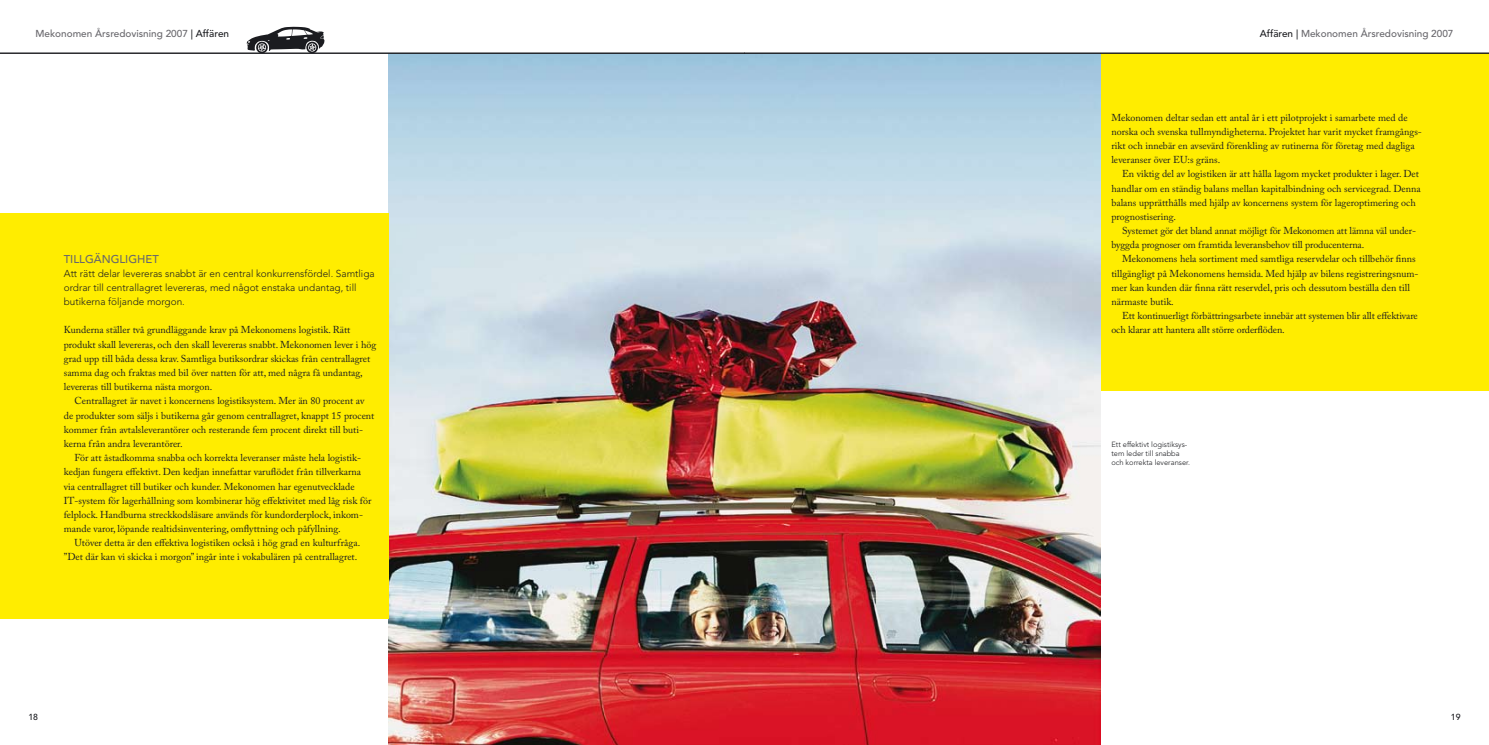
<style>
.page{position:relative;width:1489px;height:745px;background:#fff}
.page>*{position:absolute;margin:0;border:0;box-sizing:border-box;transform-origin:0 0}
.t1{font:500 11.25px "Avenir LT Std";color:#68676c}
.t2{font:10px/14.1px "Adobe Caslon Pro";color:#1b1c20}
.t3{font:300 10px/14.1px "Avenir LT Std";color:#1b1c20}
.t4{font:500 10px "Avenir LT Std";color:#68676c}
.t5{font:500 8.75px "Avenir LT Std";color:#1b1c20}
.t6{font:300 7.5px/9px "Avenir LT Std";color:#1b1c20}
.s1{color:#1b1c20}
</style>
<div class="page">
<div style="left:1100px;top:53px;width:388px;height:338px;background:#ffed00"></div>
<img style="left:388px;top:54px;width:712px;height:690px">
<div style="left:0;top:213px;width:388px;height:404px;background:#ffed00"></div>
<svg style="left:246px;top:27px;width:78px;height:26px"></svg>
<hr style="left:0;top:53px;width:744px;height:1px;background:#1b1c20">
<hr style="left:744px;top:53px;width:744px;height:1px;background:#1b1c20">
<p class="t4" style="left:35px;top:28px;width:195px">Mekonomen Årsredovisning 2007 <span class="s1">| Affären</span></p>
<p class="t4" style="left:1259px;top:28px;width:195px"><span class="s1">Affären |</span> Mekonomen Årsredovisning 2007</p>
<p class="t1" style="left:64px;top:252px;width:31px">Ti llgäng</p>
<p class="t1" style="left:119px;top:252px;width:41px">lig het</p>
<p class="t3" style="left:64px;top:266px;width:312px">Att rätt delar levereras snabbt är en central konkurrensfördel. Samtliga ordrar till centrallagret levereras, med något enstaka undantag, till butikerna följande morgon.</p>
<p class="t2" style="left:64px;top:323px;width:314px">Kunderna ställer två grundläggande krav på Mekonomens logistik. Rätt produkt skall levereras, och den skall levereras snabbt. Mekonomen lever i hög grad upp till båda dessa krav. Samtliga butiksordrar skickas från centrallagret samma dag och fraktas med bil över natten för att, med några få undantag, levereras till butikerna nästa morgon.</p>
<p class="t2" style="left:64px;top:393px;width:312px;text-indent:11px">Centrallagret är navet i koncernens logistiksystem. Mer än 80 procent av de produkter som säljs i butikerna går genom centrallagret, knappt 15 procent kommer från avtalsleverantörer och resterande fem procent direkt till buti&shy;kerna från andra leverantörer.</p>
<p class="t2" style="left:64px;top:450px;width:309px;text-indent:11px">För att åstadkomma snabba och korrekta leveranser måste hela logistik&shy;kedjan fungera effektivt. Den kedjan innefattar varuflödet från tillverkarna via centrallagret till butiker och kunder. Mekonomen har egenutvecklade IT-system för lagerhållning som kombinerar hög effektivitet med låg risk för felplock. Handburna streckkodsläsare används för kundorderplock, inkom&shy;mande varor, löpande realtidsinventering, omflyttning och påfyllning.</p>
<p class="t2" style="left:64px;top:535px;width:298px;text-align:right">Utöver detta är den effektiva logistiken också i hög grad en kulturfråga. ”Det där kan vi skicka i morgon” ingår inte i vokabulären på centrallagret.</p>
<p class="t2" style="left:1111px;top:110px;width:312px">Mekonomen deltar sedan ett antal år i ett pilotprojekt i samarbete med de norska och svenska tullmyndigheterna. Projektet har varit mycket framgångs&shy;rikt och innebär en avsevärd förenkling av rutinerna för företag med dagliga leveranser över EU:s gräns.</p>
<p class="t2" style="left:1111px;top:167px;width:311px;text-indent:11px">En viktig del av logistiken är att hålla lagom mycket produkter i lager. Det handlar om en ständig balans mellan kapitalbindning och servicegrad. Denna balans upprätthålls med hjälp av koncernens system för lageroptimering och prognostisering.</p>
<p class="t2" style="left:1111px;top:223px;width:306px;text-indent:11px">Systemet gör det bland annat möjligt för Mekonomen att lämna väl under&shy;byggda prognoser om framtida leveransbehov till producenterna.</p>
<p class="t2" style="left:1111px;top:252px;width:308px;text-indent:11px">Mekonomens hela sortiment med samtliga reservdelar och tillbehör finns tillgängligt på Mekonomens hemsida. Med hjälp av bilens registreringsnum&shy;mer kan kunden där finna rätt reservdel, pris och dessutom beställa den till närmaste butik.</p>
<p class="t2" style="left:1111px;top:308px;width:308px;text-indent:11px">Ett kontinuerligt förbättringsarbete innebär att systemen blir allt effektivare och klarar att hantera allt större orderflöden.</p>
<p class="t6" style="left:1111px;top:439px;width:80px">Ett effektivt logistiksys&shy;tem leder till snabba och korrekta leveranser.</p>
<p class="t5" style="left:28px;top:711px;width:11px">18</p>
<p class="t5" style="left:1450px;top:711px;width:11px">19</p>
</div>
